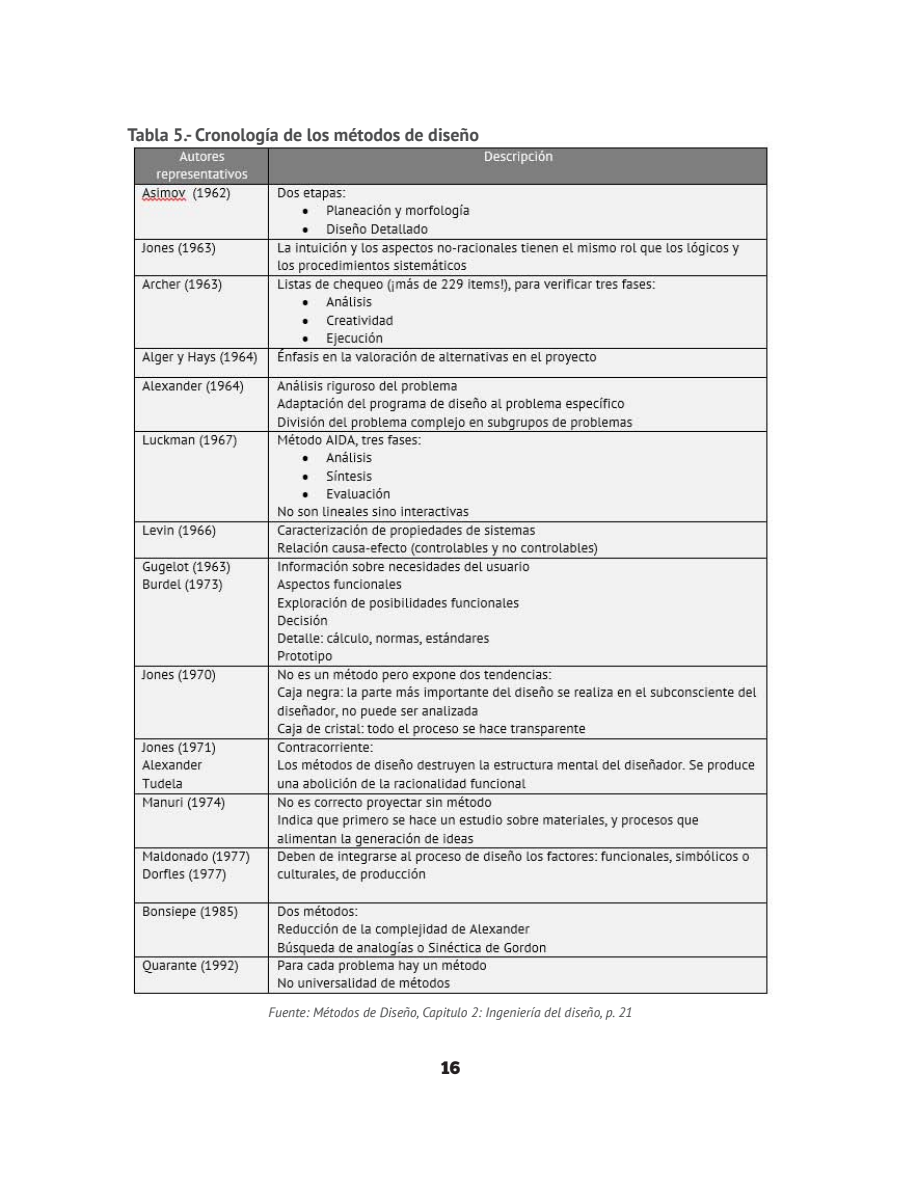
<style>
.page{position:relative;width:918px;height:1188px;background:#fff}
.page>*{position:absolute;margin:0;border:0;box-sizing:border-box;transform-origin:0 0}
.t1{font:700 18px "PT Sans";color:#4b4c4d}
.t2{font:18px "Chunk Five";color:#231f20}
.t3{font:italic 13.5px "PT Sans";color:#4b4c4d}
</style>
<div class="page">
<img style="left:133px;top:141px;width:639px;height:855px">
<img style="left:174px;top:282px;width:54px;height:21px">
<img style="left:141px;top:852px;width:291px;height:29px">
<img style="left:208px;top:349px;width:58px;height:25px">
<h1 class="t1" style="left:128px;top:123px;width:353px">Tabla 5.- Cronología de los métodos de diseño</h1>
<p class="t3" style="left:269px;top:1004px;width:365px">Fuente: Métodos de Diseño, Capitulo 2: Ingeniería del diseño, p. 21</p>
<h1 class="t2" style="left:441px;top:1057px;width:21px">16</h1>
</div>
